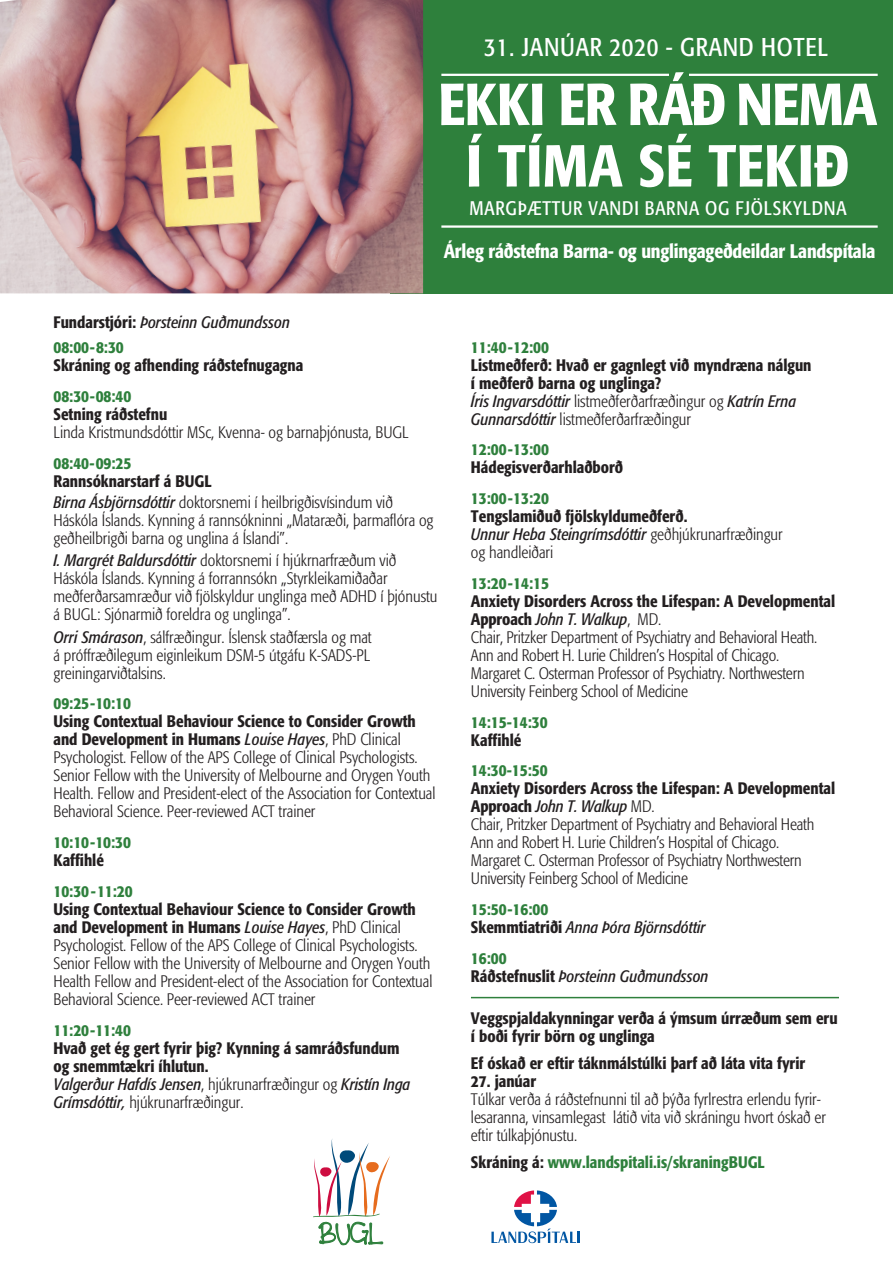
<style>
.page{position:relative;width:893px;height:1263px;background:#fff}
.page>*{position:absolute;margin:0;border:0;box-sizing:border-box;transform-origin:0 0}
.t1{font:500 condensed 58.5px/61.5px "Formata";letter-spacing:-.01em;color:#fff;text-align:center}
.t2{font:condensed 25.5px "Formata";letter-spacing:.03em;color:#fff}
.t3{font:500 condensed 19.5px "Formata";letter-spacing:-.01em;color:#fff}
.t4{font:condensed 19.5px "Formata";letter-spacing:.04em;color:#fff}
.fyrirlestur{font:300 condensed 16.5px/18px "Formata";color:#231f20}
.fyrirlestur-2{font:500 condensed 16.5px/18px "Formata";color:#231f20}
.fyrirlestur-3{font:italic condensed 16.5px/18px "Formata";color:#231f20}
.klukkan_grænn{font:500 condensed 16.5px "Formata";color:#2e803c}
.fyrirlestur-4{font:500 condensed 16.5px "Formata";color:#2e803c}
.s1{font-weight:500;font-style:normal}
.s2{font-weight:400;font-style:italic}
.s3{font-weight:500}
.s4{font-weight:300;font-style:normal}
.s5{font-weight:300}
.s6{color:#231f20}
</style>
<div class="page">
<div style="left:390px;top:0;width:503px;height:293px;background:#2e803c"></div>
<img style="left:0;top:0;width:423px;height:293px">
<hr style="left:441px;top:74px;width:437px;height:2px;background:#fff">
<hr style="left:441px;top:225px;width:437px;height:3px;background:#fff">
<svg style="left:313px;top:1139px;width:77px;height:107px"></svg>
<svg style="left:491px;top:1190px;width:89px;height:53px"></svg>
<div style="left:669px;top:67px;width:20px;height:12px;background:#2e803c"></div>
<hr style="left:471px;top:997px;width:368px;height:1px;background:#2e803c">
<p class="t2" style="left:484px;top:32px;width:345px">31. JANÚAR 2020 - GRAND HOTEL</p>
<p class="t1" style="left:438px;top:73px;width:440px">EKKI ER RÁÐ NEMA<br>Í TÍMA SÉ TEKIÐ</p>
<p class="t4" style="left:470px;top:196px;width:378px">MARGÞÆTTUR VANDI BARNA OG FJÖLSKYLDNA</p>
<p class="fyrirlestur-3" style="left:53px;top:313px;width:238px"><span class="s1">Fundarstjóri:</span> Þorsteinn Guðmundsson</p>
<p class="t3" style="left:444px;top:240px;width:433px">Árleg ráðstefna Barna- og unglingageðdeildar Landspítala</p>
<p class="fyrirlestur-4" style="left:53px;top:337px;width:72px">08:00-8:30</p>
<p class="fyrirlestur-2" style="left:53px;top:356px;width:251px">Skráning og afhending ráðstefnugagna</p>
<p class="klukkan_grænn" style="left:53px;top:386px;width:79px">08:30-08:40</p>
<p class="fyrirlestur-2" style="left:53px;top:405px;width:115px">Setning ráðstefnu</p>
<p class="fyrirlestur" style="left:53px;top:423px;width:357px">Linda Kristmundsdóttir MSc, Kvenna- og barnaþjónusta, BUGL</p>
<p class="klukkan_grænn" style="left:53px;top:453px;width:79px">08:40-09:25</p>
<p class="fyrirlestur-2" style="left:53px;top:472px;width:160px">Rannsóknarstarf á BUGL</p>
<p class="fyrirlestur" style="left:53px;top:493px;width:382px"><span class="s2">Birna Ásbjörnsdóttir</span> doktorsnemi í heilbrigðisvísindum við<br>Háskóla Íslands. Kynning á rannsókninni „Mataræði, þarmaflóra og geðheilbrigði barna og unglina á Íslandi”.</p>
<p class="fyrirlestur" style="left:53px;top:552px;width:385px"><span class="s2">I. Margrét Baldursdóttir</span> doktorsnemi í hjúkrnarfræðum við Háskóla Íslands. Kynning á forrannsókn „Styrkleikamiðaðar meðferðarsamræður við fjölskyldur unglinga með ADHD í þjónustu á BUGL: Sjónarmið foreldra og unglinga”.</p>
<p class="fyrirlestur" style="left:53px;top:628px;width:320px;text-align:justify"><span class="s2">Orri Smárason</span>, sálfræðingur. Íslensk staðfærsla og mat á próffræðilegum eiginleikum DSM-5 útgáfu K-SADS-PL greiningarviðtalsins.</p>
<p class="klukkan_grænn" style="left:53px;top:694px;width:79px">09:25-10:10</p>
<p class="fyrirlestur" style="left:53px;top:713px;width:384px"><span class="s3">Using Contextual Behaviour Science to Consider Growth and Development in Humans</span> <span class="s2">Louise Hayes</span>, PhD Clinical Psychologist. Fellow of the APS College of Clinical Psychologists.<br>Senior Fellow with the University of Melbourne and Orygen Youth Health. Fellow and President-elect of the Association for Contextual Behavioral Science. Peer-reviewed ACT trainer</p>
<p class="klukkan_grænn" style="left:53px;top:832px;width:79px">10:10-10:30</p>
<p class="fyrirlestur-2" style="left:53px;top:851px;width:52px">Kaffihlé</p>
<p class="klukkan_grænn" style="left:53px;top:881px;width:81px">10:30-11:20</p>
<p class="fyrirlestur" style="left:53px;top:900px;width:380px"><span class="s3">Using Contextual Behaviour Science to Consider Growth and Development in Humans</span> <span class="s2">Louise Hayes</span>, PhD Clinical Psychologist. Fellow of the APS College of Clinical Psychologists.<br>Senior Fellow with the University of Melbourne and Orygen Youth Health Fellow and President-elect of the Association for Contextual Behavioral Science. Peer-reviewed ACT trainer</p>
<p class="klukkan_grænn" style="left:53px;top:1020px;width:79px">11:20-11:40</p>
<p class="fyrirlestur-2" style="left:53px;top:1039px;width:348px">Hvað get ég gert fyrir þig? Kynning á samráðsfundum og snemmtækri íhlutun.</p>
<p class="fyrirlestur-3" style="left:53px;top:1075px;width:359px">Valgerður Hafdís Jensen<span class="s4">, hjúkrunarfræðingur og</span> Kristín Inga<br>Grímsdóttir, <span class="s4">hjúkrunarfræðingur.</span></p>
<p class="klukkan_grænn" style="left:471px;top:337px;width:79px">11:40-12:00</p>
<p class="fyrirlestur-2" style="left:471px;top:356px;width:342px">Listmeðferð: Hvað er gagnlegt við myndræna nálgun í meðferð barna og unglinga?</p>
<p class="fyrirlestur" style="left:471px;top:392px;width:327px"><span class="s2">Íris Ingvarsdóttir</span> listmeðferðarfræðingur og <span class="s2">Katrín Erna<br>Gunnarsdóttir</span> listmeðferðarfræðingur</p>
<p class="klukkan_grænn" style="left:471px;top:439px;width:79px">12:00-13:00</p>
<p class="fyrirlestur-2" style="left:471px;top:458px;width:154px">Hádegisverðarhlaðborð</p>
<p class="klukkan_grænn" style="left:471px;top:488px;width:79px">13:00-13:20</p>
<p class="fyrirlestur-2" style="left:471px;top:507px;width:218px">Tengslamiðuð fjölskyldumeðferð.</p>
<p class="fyrirlestur" style="left:471px;top:525px;width:313px"><span class="s2">Unnur Heba Steingrímsdóttir</span> geðhjúkrunarfræðingur og handleiðari</p>
<p class="klukkan_grænn" style="left:471px;top:573px;width:79px">13:20-14:15</p>
<p class="fyrirlestur-2" style="left:471px;top:592px;width:366px">Anxiety Disorders Across the Lifespan: A Developmental<br>Approach <span class="s2">John T. Walkup</span><span class="s5">, MD.</span></p>
<p class="fyrirlestur" style="left:471px;top:628px;width:348px">Chair, Pritzker Department of Psychiatry and Behavioral Heath.</p>
<p class="fyrirlestur" style="left:471px;top:646px;width:310px">Ann and Robert H. Lurie Children’s Hospital of Chicago.</p>
<p class="fyrirlestur" style="left:471px;top:664px;width:335px">Margaret C. Osterman Professor of Psychiatry. Northwestern<br>University Feinberg School of Medicine</p>
<p class="klukkan_grænn" style="left:471px;top:712px;width:78px">14:15-14:30</p>
<p class="fyrirlestur-2" style="left:471px;top:731px;width:52px">Kaffihlé</p>
<p class="klukkan_grænn" style="left:471px;top:760px;width:78px">14:30-15:50</p>
<p class="fyrirlestur-2" style="left:471px;top:779px;width:366px">Anxiety Disorders Across the Lifespan: A Developmental<br>Approach <span class="s2">John T. Walkup</span> <span class="s5">MD.</span></p>
<p class="fyrirlestur" style="left:471px;top:816px;width:345px">Chair, Pritzker Department of Psychiatry and Behavioral Heath</p>
<p class="fyrirlestur" style="left:471px;top:834px;width:310px">Ann and Robert H. Lurie Children’s Hospital of Chicago.</p>
<p class="fyrirlestur" style="left:471px;top:852px;width:332px">Margaret C. Osterman Professor of Psychiatry Northwestern<br>University Feinberg School of Medicine</p>
<p class="klukkan_grænn" style="left:471px;top:899px;width:79px">15:50-16:00</p>
<p class="fyrirlestur-3" style="left:471px;top:918px;width:236px"><span class="s1">Skemmtiatriði</span> Anna Þóra Björnsdóttir</p>
<p class="klukkan_grænn" style="left:471px;top:948px;width:37px">16:00</p>
<p class="fyrirlestur-3" style="left:471px;top:967px;width:239px"><span class="s1">Ráðstefnuslit</span> Þorsteinn Guðmundsson</p>
<p class="fyrirlestur-2" style="left:471px;top:1009px;width:368px">Veggspjaldakynningar verða á ýmsum úrræðum sem eru í boði fyrir börn og unglinga</p>
<p class="fyrirlestur-2" style="left:471px;top:1054px;width:336px">Ef óskað er eftir táknmálstúlki þarf að láta vita fyrir</p>
<p class="fyrirlestur-2" style="left:471px;top:1072px;width:67px">27. janúar</p>
<p class="fyrirlestur" style="left:471px;top:1090px;width:356px">Túlkar verða á ráðstefnunni til að þýða fyrlrestra erlendu fyrir&shy;lesaranna, vinsamlegast látið vita við skráningu hvort óskað er eftir túlkaþjónustu.</p>
<p class="fyrirlestur-4" style="left:471px;top:1152px;width:295px"><span class="s6">Skráning á:</span> www.landspitali.is/skraningBUGL</p>
</div>
